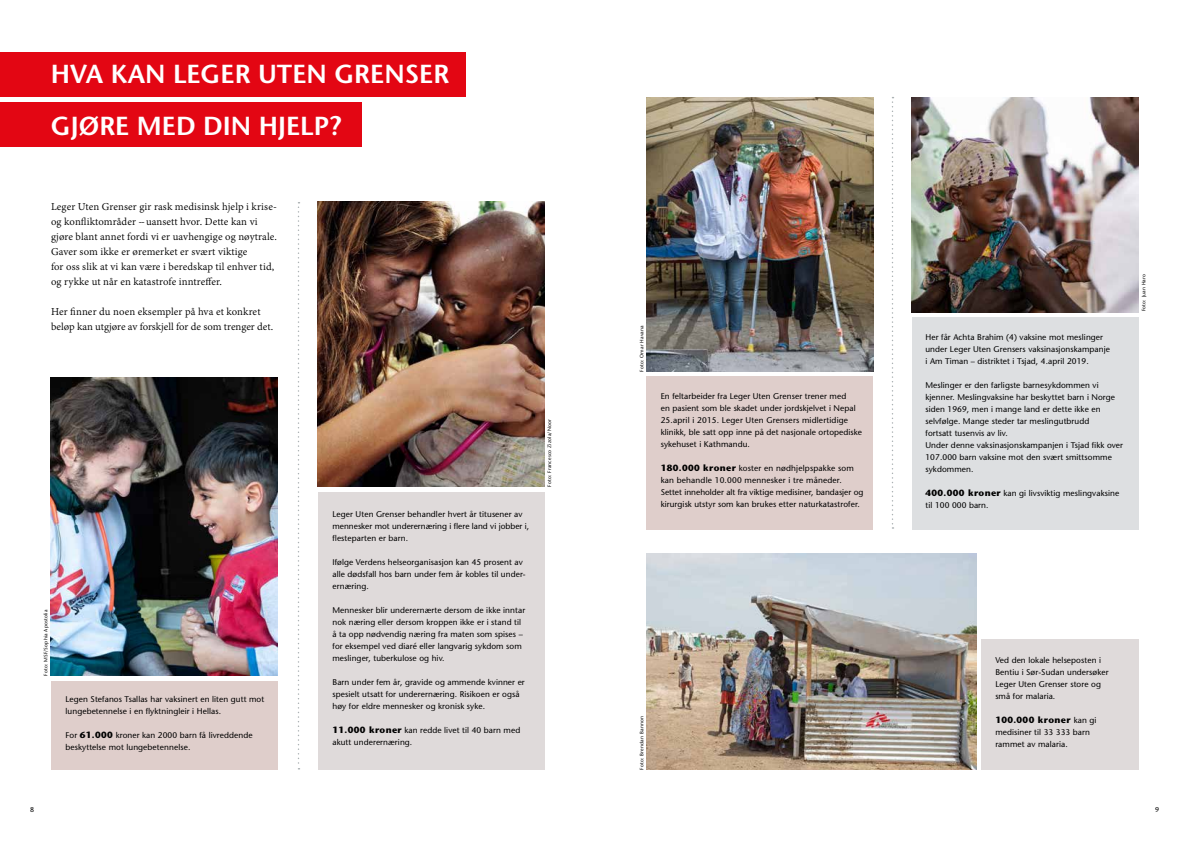
<style>
.page{position:relative;width:1191px;height:842px;background:#fff}
.page>*{position:absolute;margin:0;border:0;box-sizing:border-box;transform-origin:0 0}
.t1{font:600 26.1px/51.3px "Stone Sans";color:#fff}
.t2{font:11.5px/15px "Adobe Devanagari";letter-spacing:.01em;color:#000}
.t3{font:700 9px "Stone Sans";letter-spacing:.04em;color:#000}
.t4{font:8.3px/12px "Stone Sans";letter-spacing:.01em;color:#000}
.t5{font:7px "Stone Sans";color:#000}
.t6{font:5px "Stone Sans";letter-spacing:.04em;color:#000}
.s1{font-weight:700;font-size:9px}
.s2{font-weight:400;font-size:8.3px}
</style>
<div class="page">
<svg style="left:298px;top:202px;width:1px;height:567px"></svg>
<svg style="left:891px;top:97px;width:2px;height:432px"></svg>
<img style="left:51px;top:377px;width:226px;height:299px">
<div style="left:0;top:52px;width:465px;height:44px;background:#e30613"></div>
<div style="left:0;top:102px;width:361px;height:45px;background:#e30613"></div>
<div style="left:51px;top:681px;width:226px;height:88px;background:#dfcecb"></div>
<div style="left:981px;top:639px;width:157px;height:131px;background:#dfdada"></div>
<div style="left:317px;top:492px;width:227px;height:277px;background:#dfdada"></div>
<img style="left:317px;top:201px;width:227px;height:286px">
<img style="left:646px;top:553px;width:330px;height:217px">
<div style="left:646px;top:377px;width:227px;height:153px;background:#dfcecb"></div>
<img style="left:646px;top:97px;width:227px;height:275px">
<div style="left:911px;top:317px;width:227px;height:213px;background:#dddfe1"></div>
<img style="left:911px;top:97px;width:227px;height:215px">
<h1 class="t1" style="left:51px;top:48px;width:400px">HVA KAN LEGER UTEN GRENSER<br>GJØRE MED DIN HJELP?</h1>
<p class="t2" style="left:51px;top:200px;width:227px">Leger Uten Grenser gir rask medisinsk hjelp i krise&shy;og konfliktområder -- uansett hvor. Dette kan vi gjøre blant annet fordi vi er uavhengige og nøytrale.<br>Gaver som ikke er øremerket er svært viktige<br>for oss slik at vi kan være i beredskap til enhver tid, og rykke ut når en katastrofe inntreffer.</p>
<h2 class="t2" style="left:51px;top:305px;width:224px">Her finner du noen eksempler på hva et konkret beløp kan utgjøre av forskjell for de som trenger det.</h2>
<p class="t6" style="left:43px;top:676px;width:68px;rotate:-90deg">Foto: MSF/Sophia Apostolia</p>
<p class="t4" style="left:66px;top:693px;width:200px">Legen Stefanos Tsallas har vaksinert en liten gutt mot lungebetennelse i en flyktningleir i Hellas.</p>
<p class="t4" style="left:66px;top:729px;width:189px">For <span class="s1">61.000</span> kroner kan 2000 barn få livreddende beskyttelse mot lungebetennelse.</p>
<p class="t4" style="left:332px;top:508px;width:198px">Leger Uten Grenser behandler hvert år titusener av mennesker mot underernæring i flere land vi jobber i, flesteparten er barn.</p>
<p class="t4" style="left:332px;top:556px;width:195px">Ifølge Verdens helseorganisasjon kan 45 prosent av alle dødsfall hos barn under fem år kobles til under&shy;ernæring.</p>
<p class="t4" style="left:332px;top:604px;width:194px">Mennesker blir underernærte dersom de ikke inntar nok næring eller dersom kroppen ikke er i stand til å ta opp nødvendig næring fra maten som spises – for eksempel ved diaré eller langvarig sykdom som meslinger, tuberkulose og hiv.</p>
<p class="t4" style="left:332px;top:676px;width:194px">Barn under fem år, gravide og ammende kvinner er spesielt utsatt for underernæring. Risikoen er også høy for eldre mennesker og kronisk syke.</p>
<p class="t4" style="left:332px;top:724px;width:189px"><span class="s1">11.000 kroner</span> kan redde livet til 40 barn med akutt underernæring.</p>
<p class="t6" style="left:546px;top:487px;width:69px;rotate:-90deg">Foto: Francesco Zizola/Noor</p>
<p class="t6" style="left:638px;top:372px;width:48px;rotate:-90deg">Foto: Omar Havana</p>
<p class="t4" style="left:925px;top:331px;width:186px">Her får Achta Brahim (4) vaksine mot meslinger under Leger Uten Grensers vaksinasjonskampanje i Am Timan – distriktet i Tsjad, 4.april 2019.</p>
<p class="t4" style="left:925px;top:379px;width:199px">Meslinger er den farligste barnesykdommen vi kjenner. Meslingvaksine har beskyttet barn i Norge siden 1969, men i mange land er dette ikke en selvfølge. Mange steder tar meslingutbrudd<br>fortsatt tusenvis av liv.<br>Under denne vaksinasjonskampanjen i Tsjad fikk over 107.000 barn vaksine mot den svært smittsomme sykdommen.</p>
<p class="t4" style="left:925px;top:487px;width:195px"><span class="s1">400.000 kroner</span> kan gi livsviktig meslingvaksine til 100 000 barn.</p>
<p class="t4" style="left:660px;top:390px;width:203px">En feltarbeider fra Leger Uten Grenser trener med<br>en pasient som ble skadet under jordskjelvet i Nepal 25.april i 2015. Leger Uten Grensers midlertidige klinikk, ble satt opp inne på det nasjonale ortopediske sykehuset i Kathmandu.</p>
<p class="t4" style="left:660px;top:462px;width:204px"><span class="s1">180.000 kroner</span> koster en nødhjelpspakke som kan behandle 10.000 mennesker i tre måneder.<br>Settet inneholder alt fra viktige medisiner, bandasjer og kirurgisk utstyr som kan brukes etter naturkatastrofer.</p>
<p class="t6" style="left:1140px;top:311px;width:39px;rotate:-90deg">Foto: Juan Haro</p>
<p class="t6" style="left:638px;top:770px;width:55px;rotate:-90deg">Foto: Brendan Bannon</p>
<p class="t4" style="left:995px;top:654px;width:115px">Ved den lokale helseposten i<br>Bentiu i Sør-Sudan undersøker<br>Leger Uten Grenser store og små for malaria.</p>
<p class="t3" style="left:995px;top:714px;width:103px">100.000 kroner <span class="s2">kan gi</span></p>
<p class="t4" style="left:995px;top:726px;width:96px">medisiner til 33 333 barn rammet av malaria.</p>
<p class="t5" style="left:30px;top:805px;width:6px">8</p>
<p class="t5" style="left:1155px;top:805px;width:6px">9</p>
</div>
